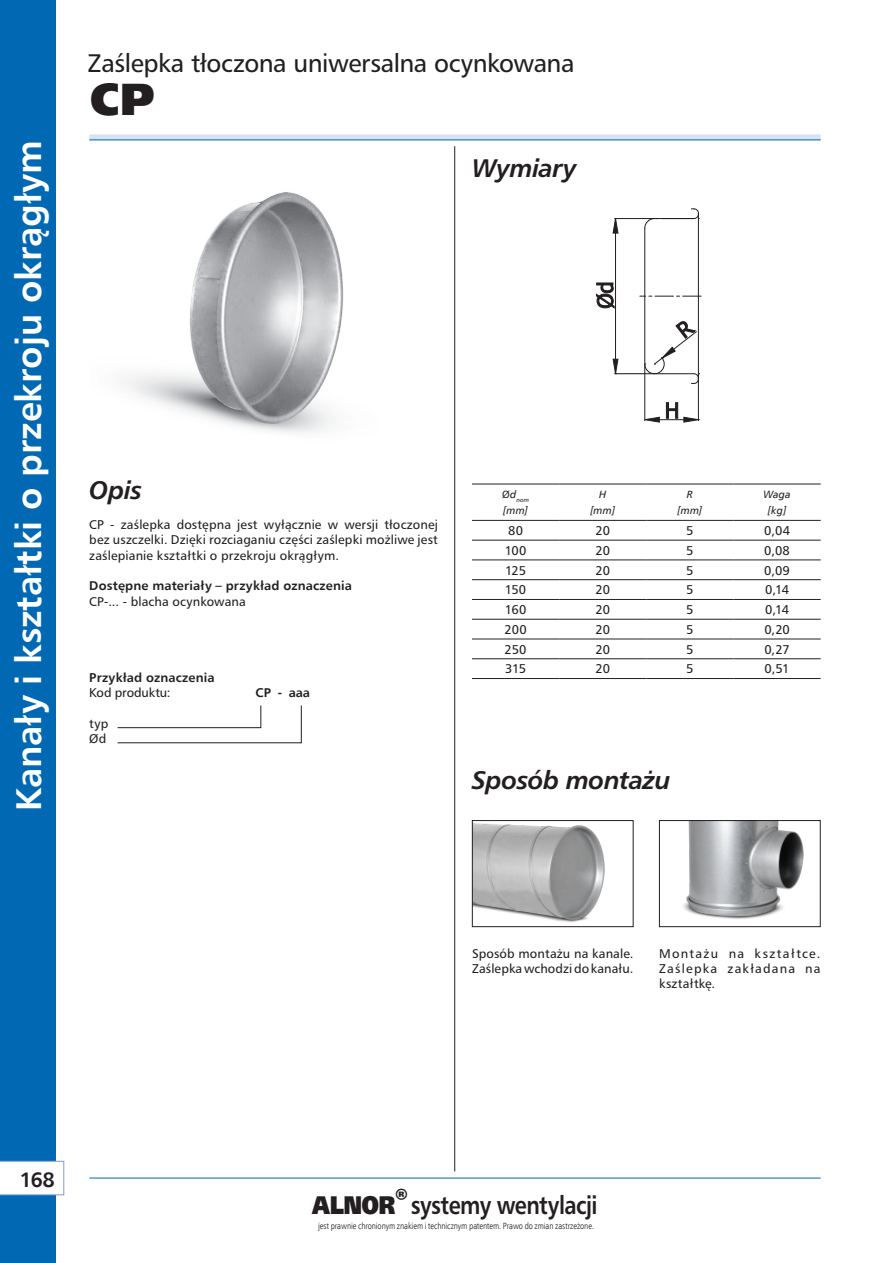
<style>
.page{position:relative;width:893px;height:1263px;background:#fff}
.page>*{position:absolute;margin:0;border:0;box-sizing:border-box;transform-origin:0 0}
.dzial_-_symbol_p{font:900 45px "Humanist 777 TL";color:#231f20}
.t1{font:36px "Humanist 777 TL Bold B";color:#fff}
.dzial{font:25.5px "Humanist 777 TL";letter-spacing:-.02em;color:#231f20}
.Nagłówki_-_bold_ital{font:italic 700 25.5px "Humanist 777 TL";letter-spacing:-.02em;color:#231f20}
.t2{font:700 25.5px "Humanist 777 TL";letter-spacing:-.025em;color:#231f20;scale:.85 1}
.t3{font:21px "Humanist 777 TL Bold B";color:#231f20}
.Opis___symbol_-_opis{font:12.75px/15.3px "Humanist 777 TL";letter-spacing:.01em;color:#231f20;text-align:justify}
.tekst_8_5pt{font:12.75px/15.3px "Humanist 777 TL";letter-spacing:.015em;color:#231f20}
.tebela_DN{font:12.75px "Humanist 777 TL";letter-spacing:-.015em;color:#231f20}
.tekst_8_5pt-2{font:12.75px "Humanist 777 TL Bold B";letter-spacing:.01em;color:#231f20}
.tekst_8_5pt-3{font:700 12.75px "Humanist 777 TL";letter-spacing:.01em;color:#231f20}
.tekst_8_5pt-4{font:12.75px "Humanist 777 TL";letter-spacing:-.01em;color:#231f20}
.tabela_DN_Italic{font:10.5px "Humanist 777 TL Italic B";letter-spacing:.02em;color:#231f20}
.t4{font:9px "Humnst 777 Lt Cn EU Normal";letter-spacing:-.01em;color:#231f20}
.tabela_DN_Italic-2{font:6.15px "Humanist 777 TL Italic B";color:#231f20}
.s1{font-weight:900}
</style>
<div class="page">
<div style="left:0;top:0;width:55px;height:1263px;background:#0168b3"></div>
<div style="left:89px;top:134px;width:732px;height:6px;background:#d9e3ed"></div>
<hr style="left:89px;top:140px;width:732px;height:1px;background:#0168b3">
<hr style="left:89px;top:1178px;width:732px;height:1px;background:#0168b3">
<hr style="left:454px;top:146px;width:1px;height:1025px;background:#231f20">
<svg style="left:0;top:1161px;width:64px;height:34px;background:#f7f9fc"></svg>
<img style="left:124px;top:192px;width:219px;height:241px">
<svg style="left:640px;top:296px;width:61px;height:1px"></svg>
<hr style="left:654px;top:218px;width:40px;height:1px;background:#231f20">
<hr style="left:615px;top:218px;width:43px;height:1px;background:#231f20">
<hr style="left:615px;top:373px;width:39px;height:1px;background:#231f20">
<hr style="left:615px;top:233px;width:1px;height:126px;background:#231f20">
<svg style="left:613px;top:218px;width:5px;height:16px"></svg>
<svg style="left:596px;top:283px;width:18px;height:25px"></svg>
<svg style="left:613px;top:359px;width:5px;height:16px"></svg>
<hr style="left:644px;top:228px;width:1px;height:136px;background:#231f20">
<svg style="left:644px;top:219px;width:11px;height:10px"></svg>
<hr style="left:698px;top:214px;width:1px;height:165px;background:#231f20">
<hr style="left:644px;top:365px;width:1px;height:56px;background:#231f20">
<hr style="left:698px;top:375px;width:1px;height:46px;background:#231f20">
<svg style="left:644px;top:402px;width:56px;height:21px"></svg>
<svg style="left:691px;top:208px;width:8px;height:11px"></svg>
<svg style="left:644px;top:321px;width:55px;height:63px"></svg>
<img style="left:683px;top:822px;width:121px;height:97px">
<div style="left:659px;top:820px;width:162px;height:107px;border:1px solid #231f20"></div>
<img style="left:474px;top:823px;width:131px;height:99px">
<div style="left:472px;top:820px;width:161px;height:107px;border:1px solid #231f20"></div>
<svg style="left:117px;top:705px;width:185px;height:38px"></svg>
<hr style="left:472px;top:484px;width:87px;height:1px;background:#231f20">
<hr style="left:559px;top:484px;width:87px;height:1px;background:#231f20">
<hr style="left:646px;top:484px;width:87px;height:1px;background:#231f20">
<hr style="left:733px;top:484px;width:88px;height:1px;background:#231f20">
<hr style="left:472px;top:520px;width:87px;height:1px;background:#231f20">
<hr style="left:559px;top:520px;width:87px;height:1px;background:#231f20">
<hr style="left:646px;top:520px;width:87px;height:1px;background:#231f20">
<hr style="left:733px;top:520px;width:88px;height:1px;background:#231f20">
<hr style="left:472px;top:540px;width:87px;height:1px;background:#231f20">
<hr style="left:559px;top:540px;width:87px;height:1px;background:#231f20">
<hr style="left:646px;top:540px;width:87px;height:1px;background:#231f20">
<hr style="left:733px;top:540px;width:88px;height:1px;background:#231f20">
<hr style="left:472px;top:560px;width:87px;height:1px;background:#231f20">
<hr style="left:559px;top:560px;width:87px;height:1px;background:#231f20">
<hr style="left:646px;top:560px;width:87px;height:1px;background:#231f20">
<hr style="left:733px;top:560px;width:88px;height:1px;background:#231f20">
<hr style="left:472px;top:579px;width:87px;height:1px;background:#231f20">
<hr style="left:559px;top:579px;width:87px;height:1px;background:#231f20">
<hr style="left:646px;top:579px;width:87px;height:1px;background:#231f20">
<hr style="left:733px;top:579px;width:88px;height:1px;background:#231f20">
<hr style="left:472px;top:599px;width:87px;height:1px;background:#231f20">
<hr style="left:559px;top:599px;width:87px;height:1px;background:#231f20">
<hr style="left:646px;top:599px;width:87px;height:1px;background:#231f20">
<hr style="left:733px;top:599px;width:88px;height:1px;background:#231f20">
<hr style="left:472px;top:619px;width:87px;height:1px;background:#231f20">
<hr style="left:559px;top:619px;width:87px;height:1px;background:#231f20">
<hr style="left:646px;top:619px;width:87px;height:1px;background:#231f20">
<hr style="left:733px;top:619px;width:88px;height:1px;background:#231f20">
<hr style="left:472px;top:639px;width:87px;height:1px;background:#231f20">
<hr style="left:559px;top:639px;width:87px;height:1px;background:#231f20">
<hr style="left:646px;top:639px;width:87px;height:1px;background:#231f20">
<hr style="left:733px;top:639px;width:88px;height:1px;background:#231f20">
<hr style="left:472px;top:658px;width:87px;height:1px;background:#231f20">
<hr style="left:559px;top:658px;width:87px;height:1px;background:#231f20">
<hr style="left:646px;top:658px;width:87px;height:1px;background:#231f20">
<hr style="left:733px;top:658px;width:88px;height:1px;background:#231f20">
<hr style="left:472px;top:678px;width:87px;height:1px;background:#231f20">
<hr style="left:559px;top:678px;width:87px;height:1px;background:#231f20">
<hr style="left:646px;top:678px;width:87px;height:1px;background:#231f20">
<hr style="left:733px;top:678px;width:88px;height:1px;background:#231f20">
<h2 class="t1" style="left:5px;top:811px;width:672px;rotate:-90deg">Kanały i kształtki o przekroju okrągłym</h2>
<p class="dzial" style="left:88px;top:47px;width:488px">Zaślepka tłoczona uniwersalna ocynkowana</p>
<p class="dzial_-_symbol_p" style="left:90px;top:68px;width:67px">CP</p>
<p class="Nagłówki_-_bold_ital" style="left:472px;top:151px;width:106px">Wymiary</p>
<p class="Nagłówki_-_bold_ital" style="left:89px;top:473px;width:54px">Opis</p>
<p class="Opis___symbol_-_opis" style="left:89px;top:516px;width:350px">CP - zaślepka dostępna jest wyłącznie w wersji tłoczonej bez uszczelki. Dzięki rozciaganiu części zaślepki możliwe jest zaślepianie kształtki o przekroju okrągłym.</p>
<p class="tekst_8_5pt-2" style="left:89px;top:578px;width:264px">Dostępne materiały – przykład oznaczenia</p>
<p class="tekst_8_5pt" style="left:89px;top:593px;width:158px">CP-... - blacha ocynkowana</p>
<p class="tekst_8_5pt-3" style="left:89px;top:669px;width:127px">Przykład oznaczenia</p>
<p class="tekst_8_5pt-4" style="left:89px;top:685px;width:83px">Kod produktu:</p>
<p class="tekst_8_5pt-2" style="left:255px;top:685px;width:56px">CP - aaa</p>
<p class="tekst_8_5pt" style="left:89px;top:715px;width:21px">typ</p>
<p class="tekst_8_5pt" style="left:89px;top:731px;width:19px">Ød</p>
<p class="tabela_DN_Italic-2" style="left:502px;top:496px;width:29px"><sup>Ø</sup><sup>d</sup>nom</p>
<p class="tabela_DN_Italic" style="left:503px;top:503px;width:26px">[mm]</p>
<p class="tabela_DN_Italic" style="left:599px;top:488px;width:9px">H</p>
<p class="tabela_DN_Italic" style="left:590px;top:503px;width:26px">[mm]</p>
<p class="tabela_DN_Italic" style="left:687px;top:488px;width:8px">R</p>
<p class="tabela_DN_Italic" style="left:677px;top:503px;width:26px">[mm]</p>
<p class="tabela_DN_Italic" style="left:763px;top:488px;width:29px">Waga</p>
<p class="tabela_DN_Italic" style="left:768px;top:503px;width:20px">[kg]</p>
<p class="tebela_DN" style="left:508px;top:522px;width:16px">80</p>
<p class="tebela_DN" style="left:595px;top:522px;width:16px">20</p>
<p class="tebela_DN" style="left:686px;top:522px;width:9px">5</p>
<p class="tebela_DN" style="left:764px;top:522px;width:27px">0,04</p>
<p class="tebela_DN" style="left:505px;top:542px;width:23px">100</p>
<p class="tebela_DN" style="left:595px;top:542px;width:16px">20</p>
<p class="tebela_DN" style="left:686px;top:542px;width:9px">5</p>
<p class="tebela_DN" style="left:764px;top:542px;width:27px">0,08</p>
<p class="tebela_DN" style="left:505px;top:562px;width:22px">125</p>
<p class="tebela_DN" style="left:595px;top:562px;width:16px">20</p>
<p class="tebela_DN" style="left:686px;top:562px;width:9px">5</p>
<p class="tebela_DN" style="left:764px;top:562px;width:27px">0,09</p>
<p class="tebela_DN" style="left:505px;top:582px;width:23px">150</p>
<p class="tebela_DN" style="left:595px;top:582px;width:16px">20</p>
<p class="tebela_DN" style="left:686px;top:582px;width:9px">5</p>
<p class="tebela_DN" style="left:765px;top:582px;width:25px">0,14</p>
<p class="tebela_DN" style="left:505px;top:602px;width:23px">160</p>
<p class="tebela_DN" style="left:595px;top:602px;width:16px">20</p>
<p class="tebela_DN" style="left:686px;top:602px;width:9px">5</p>
<p class="tebela_DN" style="left:765px;top:602px;width:25px">0,14</p>
<p class="tebela_DN" style="left:504px;top:621px;width:24px">200</p>
<p class="tebela_DN" style="left:595px;top:621px;width:16px">20</p>
<p class="tebela_DN" style="left:686px;top:621px;width:9px">5</p>
<p class="tebela_DN" style="left:764px;top:621px;width:27px">0,20</p>
<p class="tebela_DN" style="left:505px;top:641px;width:23px">250</p>
<p class="tebela_DN" style="left:595px;top:641px;width:16px">20</p>
<p class="tebela_DN" style="left:686px;top:641px;width:9px">5</p>
<p class="tebela_DN" style="left:764px;top:641px;width:27px">0,27</p>
<p class="tebela_DN" style="left:505px;top:661px;width:22px">315</p>
<p class="tebela_DN" style="left:595px;top:661px;width:16px">20</p>
<p class="tebela_DN" style="left:686px;top:661px;width:9px">5</p>
<p class="tebela_DN" style="left:765px;top:661px;width:26px">0,51</p>
<p class="Nagłówki_-_bold_ital" style="left:472px;top:763px;width:200px">Sposób montażu</p>
<p class="tekst_8_5pt" style="left:472px;top:945px;width:163px">Sposób montażu na kanale.<br>Zaślepka wchodzi do kanału.</p>
<p class="tekst_8_5pt" style="left:659px;top:945px;width:163px;text-align:justify">Montażu na kształtce.<br>Zaślepka zakładana na kształtkę.</p>
<h3 class="t3" style="left:20px;top:1166px;width:37px">168</h3>
<h3 class="t2" style="left:312px;top:1189px;width:337px"><span class="s1">ALNOR</span><sup>®</sup> systemy wentylacji</h3>
<p class="t4" style="left:318px;top:1221px;width:277px">jest prawnie chronionym znakiem i technicznym patentem. Prawo do zmian zastrzeżone.</p>
</div>
